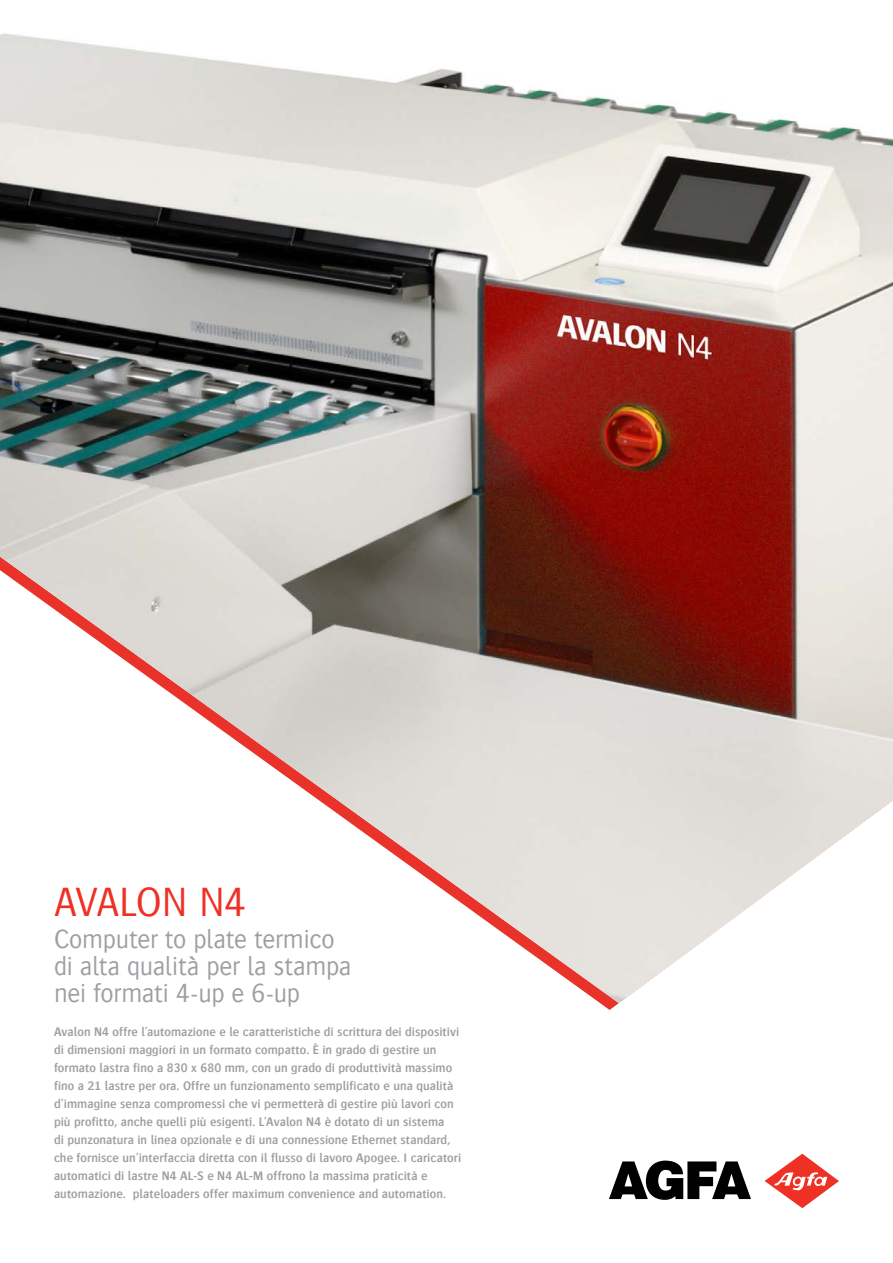
<style>
.page{position:relative;width:893px;height:1263px;background:#fff}
.page>*{position:absolute;margin:0;border:0;box-sizing:border-box;transform-origin:0 0}
.t1{font:300 42px "Bosis For Agfa";letter-spacing:-.02em;color:#ee3124}
.t2{font:300 27px/27px "Bosis For Agfa";letter-spacing:-.01em;color:#9d9fa2}
.t3{font:600 12.75px/18px "Bosis For Agfa";letter-spacing:.005em;color:#9d9fa2}
</style>
<div class="page">
<svg style="left:609px;top:1160px;width:142px;height:40px"></svg>
<svg style="left:764px;top:1154px;width:75px;height:54px"></svg>
<img style="left:0;top:33px;width:893px;height:970px">
<h1 class="t1" style="left:54px;top:880px;width:194px">AVALON N4</h1>
<h2 class="t2" style="left:54px;top:925px;width:299px">Computer to plate termico di alta qualità per la stampa nei formati 4-up e 6-up</h2>
<p class="t3" style="left:54px;top:1022px;width:409px">Avalon N4 offre l’automazione e le caratteristiche di scrittura dei dispositivi di dimensioni maggiori in un formato compatto. È in grado di gestire un formato lastra fino a 830 x 680 mm, con un grado di produttività massimo fino a 21 lastre per ora. Offre un funzionamento semplificato e una qualità d’immagine senza compromessi che vi permetterà di gestire più lavori con più profitto, anche quelli più esigenti. L’Avalon N4 è dotato di un sistema<br>di punzonatura in linea opzionale e di una connessione Ethernet standard, che fornisce un’interfaccia diretta con il flusso di lavoro Apogee. I caricatori automatici di lastre N4 AL-S e N4 AL-M offrono la massima praticità e automazione. plateloaders offer maximum convenience and automation.</p>
</div>
